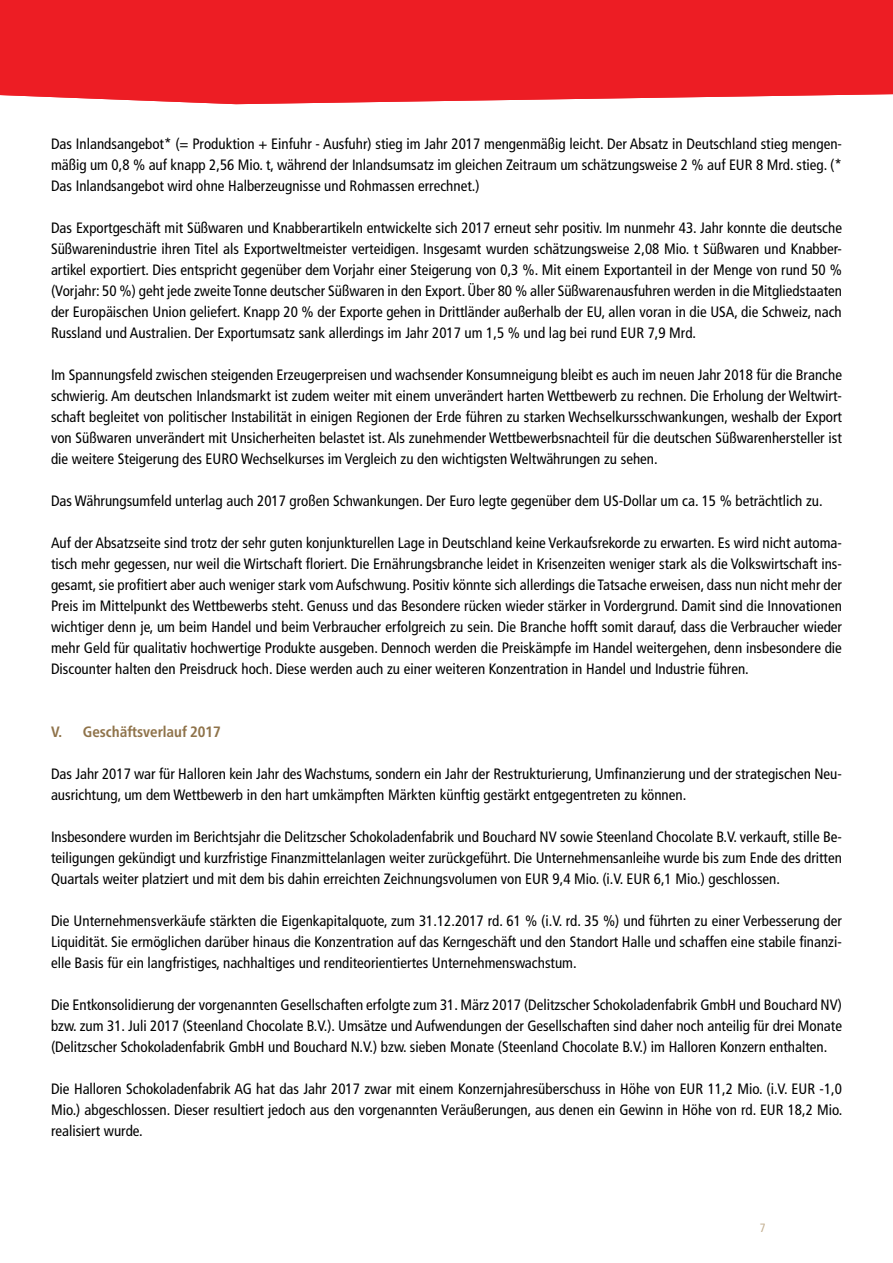
<style>
.page{position:relative;width:893px;height:1263px;background:#fff}
.page>*{position:absolute;margin:0;border:0;box-sizing:border-box;transform-origin:0 0}
.t1{font:condensed 15px/21px "Frutiger LT Std";color:#000;text-align:justify}
.t2{font:700 condensed 15px "Frutiger Neue LT Pro";color:#8f734a}
.t3{font:condensed 12px "Frutiger LT Std";color:#c3af90}
</style>
<div class="page">
<div style="left:0;top:0;width:893px;height:104px;background:#ed1d24"></div>
<p class="t1" style="left:51px;top:133px;width:792px">Das Inlandsangebot* (= Produktion + Einfuhr - Ausfuhr) stieg im Jahr 2017 mengenmäßig leicht. Der Absatz in Deutschland stieg mengen&shy;mäßig um 0,8 % auf knapp 2,56 Mio. t, während der Inlandsumsatz im gleichen Zeitraum um schätzungsweise 2 % auf EUR 8 Mrd. stieg. (* Das Inlandsangebot wird ohne Halberzeugnisse und Rohmassen errechnet.)</p>
<p class="t1" style="left:51px;top:217px;width:792px">Das Exportgeschäft mit Süßwaren und Knabberartikeln entwickelte sich 2017 erneut sehr positiv. Im nunmehr 43. Jahr konnte die deutsche Süßwarenindustrie ihren Titel als Exportweltmeister verteidigen. Insgesamt wurden schätzungsweise 2,08 Mio. t Süßwaren und Knabber&shy;artikel exportiert. Dies entspricht gegenüber dem Vorjahr einer Steigerung von 0,3 %. Mit einem Exportanteil in der Menge von rund 50 % (Vorjahr: 50 %) geht jede zweite Tonne deutscher Süßwaren in den Export. Über 80 % aller Süßwarenausfuhren werden in die Mitgliedstaaten der Europäischen Union geliefert. Knapp 20 % der Exporte gehen in Drittländer außerhalb der EU, allen voran in die USA, die Schweiz, nach Russland und Australien. Der Exportumsatz sank allerdings im Jahr 2017 um 1,5 % und lag bei rund EUR 7,9 Mrd.</p>
<p class="t1" style="left:51px;top:364px;width:792px">Im Spannungsfeld zwischen steigenden Erzeugerpreisen und wachsender Konsumneigung bleibt es auch im neuen Jahr 2018 für die Branche schwierig. Am deutschen Inlandsmarkt ist zudem weiter mit einem unverändert harten Wettbewerb zu rechnen. Die Erholung der Weltwirt&shy;schaft begleitet von politischer Instabilität in einigen Regionen der Erde führen zu starken Wechselkursschwankungen, weshalb der Export von Süßwaren unverändert mit Unsicherheiten belastet ist. Als zunehmender Wettbewerbsnachteil für die deutschen Süßwarenhersteller ist die weitere Steigerung des EURO Wechselkurses im Vergleich zu den wichtigsten Weltwährungen zu sehen.</p>
<p class="t1" style="left:51px;top:490px;width:773px">Das Währungsumfeld unterlag auch 2017 großen Schwankungen. Der Euro legte gegenüber dem US-Dollar um ca. 15 % beträchtlich zu.</p>
<p class="t1" style="left:51px;top:532px;width:792px">Auf der Absatzseite sind trotz der sehr guten konjunkturellen Lage in Deutschland keine Verkaufsrekorde zu erwarten. Es wird nicht automa&shy;tisch mehr gegessen, nur weil die Wirtschaft floriert. Die Ernährungsbranche leidet in Krisenzeiten weniger stark als die Volkswirtschaft ins&shy;gesamt, sie profitiert aber auch weniger stark vom Aufschwung. Positiv könnte sich allerdings die Tatsache erweisen, dass nun nicht mehr der Preis im Mittelpunkt des Wettbewerbs steht. Genuss und das Besondere rücken wieder stärker in Vordergrund. Damit sind die Innovationen wichtiger denn je, um beim Handel und beim Verbraucher erfolgreich zu sein. Die Branche hofft somit darauf, dass die Verbraucher wieder mehr Geld für qualitativ hochwertige Produkte ausgeben. Dennoch werden die Preiskämpfe im Handel weitergehen, denn insbesondere die Discounter halten den Preisdruck hoch. Diese werden auch zu einer weiteren Konzentration in Handel und Industrie führen.</p>
<p class="t2" style="left:51px;top:722px;width:171px">V. Geschäftsverlauf 2017</p>
<p class="t1" style="left:51px;top:763px;width:792px">Das Jahr 2017 war für Halloren kein Jahr des Wachstums, sondern ein Jahr der Restrukturierung, Umfinanzierung und der strategischen Neu&shy;ausrichtung, um dem Wettbewerb in den hart umkämpften Märkten künftig gestärkt entgegentreten zu können.</p>
<p class="t1" style="left:51px;top:826px;width:792px">Insbesondere wurden im Berichtsjahr die Delitzscher Schokoladenfabrik und Bouchard NV sowie Steenland Chocolate B.V. verkauft, stille Be&shy;teiligungen gekündigt und kurzfristige Finanzmittelanlagen weiter zurückgeführt. Die Unternehmensanleihe wurde bis zum Ende des dritten Quartals weiter platziert und mit dem bis dahin erreichten Zeichnungsvolumen von EUR 9,4 Mio. (i.V. EUR 6,1 Mio.) geschlossen.</p>
<p class="t1" style="left:51px;top:910px;width:792px">Die Unternehmensverkäufe stärkten die Eigenkapitalquote, zum 31.12.2017 rd. 61 % (i.V. rd. 35 %) und führten zu einer Verbesserung der Liquidität. Sie ermöglichen darüber hinaus die Konzentration auf das Kerngeschäft und den Standort Halle und schaffen eine stabile finanzi&shy;elle Basis für ein langfristiges, nachhaltiges und renditeorientiertes Unternehmenswachstum.</p>
<p class="t1" style="left:51px;top:994px;width:792px">Die Entkonsolidierung der vorgenannten Gesellschaften erfolgte zum 31. März 2017 (Delitzscher Schokoladenfabrik GmbH und Bouchard NV) bzw. zum 31. Juli 2017 (Steenland Chocolate B.V.). Umsätze und Aufwendungen der Gesellschaften sind daher noch anteilig für drei Monate (Delitzscher Schokoladenfabrik GmbH und Bouchard N.V.) bzw. sieben Monate (Steenland Chocolate B.V.) im Halloren Konzern enthalten.</p>
<p class="t1" style="left:51px;top:1078px;width:793px">Die Halloren Schokoladenfabrik AG hat das Jahr 2017 zwar mit einem Konzernjahresüberschuss in Höhe von EUR 11,2 Mio. (i.V. EUR -1,0<br>Mio.) abgeschlossen. Dieser resultiert jedoch aus den vorgenannten Veräußerungen, aus denen ein Gewinn in Höhe von rd. EUR 18,2 Mio. realisiert wurde.</p>
<p class="t3" style="left:760px;top:1220px;width:7px">7</p>
</div>
